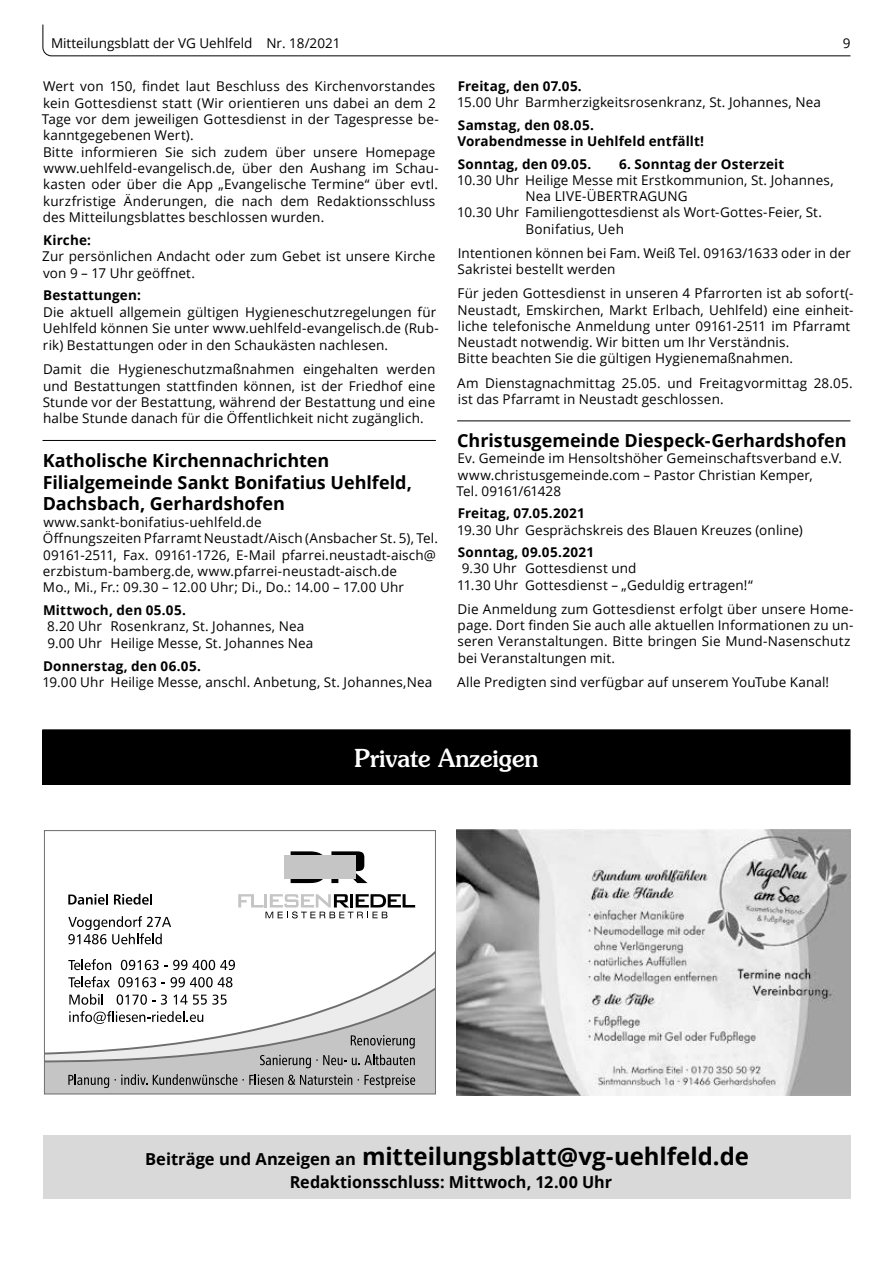
<style>
.page{position:relative;width:893px;height:1263px;background:#fff}
.page>*{position:absolute;margin:0;border:0;box-sizing:border-box;transform-origin:0 0}
.t1{font:500 24.75px "Souvenir";color:#fff;scale:.95 1}
.t2{font:700 24px "Open Sans";letter-spacing:-.005em;color:#000}
.t3{font:700 18px/21.8px "Open Sans";letter-spacing:-.005em;color:#000}
.t4{font:700 16.5px "Open Sans";color:#000}
.t5{font:13.5px/16.4px "Open Sans";letter-spacing:.01em;color:#000}
.t6{font:700 13.5px/16.2px "Open Sans";letter-spacing:.015em;color:#000}
.s1{font-size:16.5px}
</style>
<div class="page">
<svg style="left:42px;top:24px;width:809px;height:33px"></svg>
<div style="left:43px;top:1135px;width:808px;height:64px;background:#d9d9d9"></div>
<hr style="left:43px;top:440px;width:393px;height:1px;background:#000">
<hr style="left:457px;top:420px;width:393px;height:1px;background:#000">
<div style="left:43px;top:730px;width:807px;height:54px;background:#000"></div>
<div style="left:43px;top:729px;width:807px;height:56px;border:1px solid #000"></div>
<svg style="left:69px;top:944px;width:365px;height:32px"></svg>
<svg style="left:291px;top:851px;width:77px;height:32px"></svg>
<svg style="left:238px;top:894px;width:177px;height:24px"></svg>
<div style="left:285px;top:868px;width:11px;height:11px;background:#c5c5c5"></div>
<div style="left:285px;top:855px;width:11px;height:12px;background:#c5c5c5"></div>
<div style="left:297px;top:868px;width:11px;height:11px;background:#c5c5c5"></div>
<div style="left:297px;top:855px;width:11px;height:12px;background:#c5c5c5"></div>
<div style="left:309px;top:868px;width:11px;height:11px;background:#c5c5c5"></div>
<div style="left:321px;top:868px;width:11px;height:11px;background:#c5c5c5"></div>
<div style="left:333px;top:868px;width:11px;height:11px;background:#c5c5c5"></div>
<div style="left:344px;top:868px;width:12px;height:11px;background:#c5c5c5"></div>
<div style="left:309px;top:855px;width:11px;height:12px;background:#c5c5c5"></div>
<div style="left:321px;top:855px;width:11px;height:12px;background:#c5c5c5"></div>
<div style="left:333px;top:855px;width:11px;height:12px;background:#c5c5c5"></div>
<div style="left:344px;top:855px;width:12px;height:12px;background:#c5c5c5"></div>
<svg style="left:68px;top:894px;width:40px;height:11px"></svg>
<svg style="left:114px;top:894px;width:38px;height:11px"></svg>
<svg style="left:68px;top:916px;width:103px;height:28px"></svg>
<svg style="left:68px;top:959px;width:43px;height:11px"></svg>
<svg style="left:121px;top:960px;width:114px;height:10px"></svg>
<svg style="left:44px;top:976px;width:391px;height:118px"></svg>
<img style="left:457px;top:829px;width:394px;height:266px">
<p class="t5" style="left:51px;top:34px;width:291px">Mitteilungsblatt der VG Uehlfeld Nr. 18/2021</p>
<p class="t5" style="left:843px;top:34px;width:9px">9</p>
<p class="t5" style="left:42px;top:78px;width:398px">Wert von 150, findet laut Beschluss des Kirchenvorstandes kein Gottesdienst statt (Wir orientieren uns dabei an dem 2<br>Tage vor dem jeweiligen Gottesdienst in der Tagespresse be&shy;kanntgegebenen Wert).<br>Bitte informieren Sie sich zudem über unsere Homepage www.uehlfeld-evangelisch.de, über den Aushang im Schau&shy;kasten oder über die App „Evangelische Termine“ über evtl. kurzfristige Änderungen, die nach dem Redaktionsschluss des Mitteilungsblattes beschlossen wurden.</p>
<p class="t6" style="left:43px;top:232px;width:49px">Kirche:</p>
<p class="t5" style="left:42px;top:248px;width:394px">Zur persönlichen Andacht oder zum Gebet ist unsere Kirche von 9 – 17 Uhr geöffnet.</p>
<p class="t6" style="left:43px;top:287px;width:99px">Bestattungen:</p>
<p class="t5" style="left:43px;top:303px;width:397px">Die aktuell allgemein gültigen Hygieneschutzregelungen für<br>Uehlfeld können Sie unter www.uehlfeld-evangelisch.de (Rub&shy;rik) Bestattungen oder in den Schaukästen nachlesen.</p>
<p class="t5" style="left:43px;top:361px;width:394px;text-align:justify">Damit die Hygieneschutzmaßnahmen eingehalten werden und Bestattungen stattfinden können, ist der Friedhof eine Stunde vor der Bestattung, während der Bestattung und eine halbe Stunde danach für die Öffentlichkeit nicht zugänglich.</p>
<h3 class="t3" style="left:43px;top:449px;width:371px">Katholische Kirchennachrichten<br>Filialgemeinde Sankt Bonifatius Uehlfeld,<br>Dachsbach, Gerhardshofen</h3>
<p class="t5" style="left:43px;top:513px;width:397px">www.sankt-bonifatius-uehlfeld.de<br>Öffnungszeiten Pfarramt Neustadt/Aisch (Ansbacher St. 5), Tel.<br>09161-2511, Fax. 09161-1726, E-Mail pfarrei.neustadt-aisch@ erzbistum-bamberg.de, www.pfarrei-neustadt-aisch.de<br>Mo., Mi., Fr.: 09.30 – 12.00 Uhr; Di., Do.: 14.00 – 17.00 Uhr</p>
<p class="t6" style="left:43px;top:602px;width:144px">Mittwoch, den 05.05.</p>
<p class="t5" style="left:47px;top:618px;width:268px">8.20 Uhr Rosenkranz, St. Johannes, Nea<br>9.00 Uhr Heilige Messe, St. Johannes Nea</p>
<p class="t6" style="left:43px;top:657px;width:159px">Donnerstag, den 06.05.</p>
<p class="t5" style="left:43px;top:673px;width:391px">19.00 Uhr Heilige Messe, anschl. Anbetung, St. Johannes,Nea</p>
<p class="t6" style="left:458px;top:78px;width:126px">Freitag, den 07.05.</p>
<p class="t5" style="left:457px;top:94px;width:365px">15.00 Uhr Barmherzigkeitsrosenkranz, St. Johannes, Nea</p>
<p class="t6" style="left:457px;top:117px;width:248px">Samstag, den 08.05.<br>Vorabendmesse in Uehlfeld entfällt!</p>
<p class="t6" style="left:458px;top:155px;width:135px">Sonntag, den 09.05.</p>
<p class="t6" style="left:619px;top:155px;width:167px">6. Sonntag der Osterzeit</p>
<p class="t5" style="left:457px;top:172px;width:378px">10.30 Uhr Heilige Messe mit Erstkommunion, St. Johannes,</p>
<p class="t5" style="left:526px;top:188px;width:164px">Nea LIVE-ÜBERTRAGUNG</p>
<p class="t5" style="left:457px;top:204px;width:366px">10.30 Uhr Familiengottesdienst als Wort-Gottes-Feier, St.</p>
<p class="t5" style="left:526px;top:220px;width:100px">Bonifatius, Ueh</p>
<p class="t5" style="left:457px;top:245px;width:395px">Intentionen können bei Fam. Weiß Tel. 09163/1633 oder in der<br>Sakristei bestellt werden</p>
<p class="t5" style="left:458px;top:285px;width:397px">Für jeden Gottesdienst in unseren 4 Pfarrorten ist ab sofort(- Neustadt, Emskirchen, Markt Erlbach, Uehlfeld) eine einheit&shy;liche telefonische Anmeldung unter 09161-2511 im Pfarramt Neustadt notwendig. Wir bitten um Ihr Verständnis.<br>Bitte beachten Sie die gültigen Hygienemaßnahmen.</p>
<p class="t5" style="left:457px;top:374px;width:397px">Am Dienstagnachmittag 25.05. und Freitagvormittag 28.05. ist das Pfarramt in Neustadt geschlossen.</p>
<h3 class="t3" style="left:457px;top:429px;width:391px">Christusgemeinde Diespeck-Gerhardshofen</h3>
<p class="t5" style="left:456px;top:450px;width:387px">Ev. Gemeinde im Hensoltshöher Gemeinschaftsverband e.V. www.christusgemeinde.com – Pastor Christian Kemper,<br>Tel. 09161/61428</p>
<p class="t6" style="left:458px;top:505px;width:129px">Freitag, 07.05.2021</p>
<p class="t5" style="left:457px;top:521px;width:347px">19.30 Uhr Gesprächskreis des Blauen Kreuzes (online)</p>
<p class="t6" style="left:458px;top:544px;width:138px">Sonntag, 09.05.2021</p>
<p class="t5" style="left:457px;top:560px;width:297px;text-indent:5px">9.30 Uhr Gottesdienst und<br>11.30 Uhr Gottesdienst – „Geduldig ertragen!“</p>
<p class="t5" style="left:457px;top:601px;width:398px">Die Anmeldung zum Gottesdienst erfolgt über unsere Home&shy;page. Dort finden Sie auch alle aktuellen Informationen zu un&shy;seren Veranstaltungen. Bitte bringen Sie Mund-Nasenschutz bei Veranstaltungen mit.</p>
<p class="t5" style="left:457px;top:673px;width:373px">Alle Predigten sind verfügbar auf unserem YouTube Kanal!</p>
<h1 class="t1" style="left:355px;top:743px;width:195px">Private Anzeigen</h1>
<h2 class="t2" style="left:145px;top:1139px;width:605px"><span class="s1">Beiträge und Anzeigen an</span> mitteilungsblatt@vg-uehlfeld.de</h2>
<p class="t4" style="left:290px;top:1170px;width:324px">Redaktionsschluss: Mittwoch, 12.00 Uhr</p>
</div>
